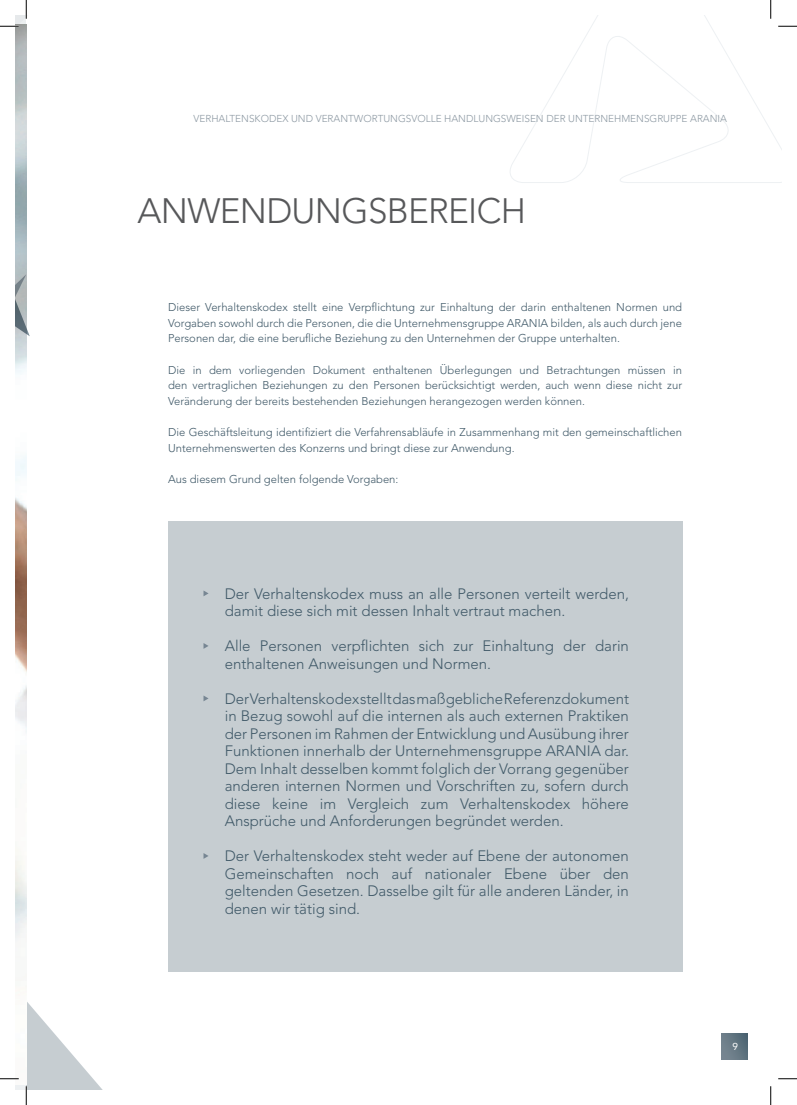
<style>
.page{position:relative;width:797px;height:1105px;background:#fff}
.page>*{position:absolute;margin:0;border:0;box-sizing:border-box;transform-origin:0 0}
.t1{font:300 35px "Avenir LT Std";letter-spacing:-.02em;color:#57585a}
.t2{font:300 15px/17.5px "Avenir LT Std";color:#405968}
.t3{font:300 11.25px/15.6px "Avenir LT Std";color:#405968;text-align:justify}
.t4{font:300 10px "Avenir LT Std";color:#8d99a3}
.t5{font:10px "Avenir LT Std";color:#fff}
</style>
<div class="page">
<div style="left:168px;top:521px;width:514px;height:451px;background:#c6cdd1"></div>
<svg style="left:510px;top:16px;width:271px;height:167px"></svg>
<svg style="left:721px;top:1033px;width:26px;height:27px"></svg>
<svg style="left:32px;top:1008px;width:70px;height:81px"></svg>
<svg style="left:203px;top:590px;width:5px;height:6px"></svg>
<svg style="left:203px;top:643px;width:5px;height:6px"></svg>
<svg style="left:203px;top:695px;width:5px;height:6px"></svg>
<svg style="left:203px;top:853px;width:5px;height:6px"></svg>
<svg style="left:778px;top:25px;width:19px;height:2px"></svg>
<svg style="left:778px;top:1078px;width:19px;height:1px"></svg>
<svg style="left:0;top:0;width:32px;height:1105px"></svg>
<svg style="left:770px;top:0;width:1px;height:19px"></svg>
<svg style="left:770px;top:1086px;width:1px;height:19px"></svg>
<p class="t4" style="left:194px;top:113px;width:535px">VERHALTENSKODEX UND VERANTWORTUNGSVOLLE HANDLUNGSWEISEN DER UNTERNEHMENSGRUPPE ARANIA</p>
<h1 class="t1" style="left:138px;top:191px;width:390px">ANWENDUNGSBEREICH</h1>
<p class="t3" style="left:168px;top:299px;width:515px">Dieser Verhaltenskodex stellt eine Verpflichtung zur Einhaltung der darin enthaltenen Normen und Vorgaben sowohl durch die Personen, die die Unternehmensgruppe ARANIA bilden, als auch durch jene Personen dar, die eine berufliche Beziehung zu den Unternehmen der Gruppe unterhalten.</p>
<p class="t3" style="left:168px;top:362px;width:515px">Die in dem vorliegenden Dokument enthaltenen Überlegungen und Betrachtungen müssen in den vertraglichen Beziehungen zu den Personen berücksichtigt werden, auch wenn diese nicht zur Veränderung der bereits bestehenden Beziehungen herangezogen werden können.</p>
<p class="t3" style="left:168px;top:424px;width:515px">Die Geschäftsleitung identifiziert die Verfahrensabläufe in Zusammenhang mit den gemeinschaftlichen<br>Unternehmenswerten des Konzerns und bringt diese zur Anwendung.</p>
<p class="t3" style="left:168px;top:471px;width:232px">Aus diesem Grund gelten folgende Vorgaben:</p>
<p class="t2" style="left:225px;top:585px;width:405px">Der Verhaltenskodex muss an alle Personen verteilt werden, damit diese sich mit dessen Inhalt vertraut machen.</p>
<p class="t2" style="left:225px;top:637px;width:405px">Alle Personen verpflichten sich zur Einhaltung der darin enthaltenen Anweisungen und Normen.</p>
<p class="t2" style="left:225px;top:690px;width:406px;text-align:justify">Der Verhaltenskodex stellt das maßgebliche Referenzdokument in Bezug sowohl auf die internen als auch externen Praktiken der Personen im Rahmen der Entwicklung und Ausübung ihrer Funktionen innerhalb der Unternehmensgruppe ARANIA dar.<br>Dem Inhalt desselben kommt folglich der Vorrang gegenüber anderen internen Normen und Vorschriften zu, sofern durch diese keine im Vergleich zum Verhaltenskodex höhere Ansprüche und Anforderungen begründet werden.</p>
<p class="t2" style="left:225px;top:847px;width:405px;text-align:justify">Der Verhaltenskodex steht weder auf Ebene der autonomen Gemeinschaften noch auf nationaler Ebene über den geltenden Gesetzen. Dasselbe gilt für alle anderen Länder, in denen wir tätig sind.</p>
<p class="t5" style="left:732px;top:1041px;width:7px">9</p>
</div>
